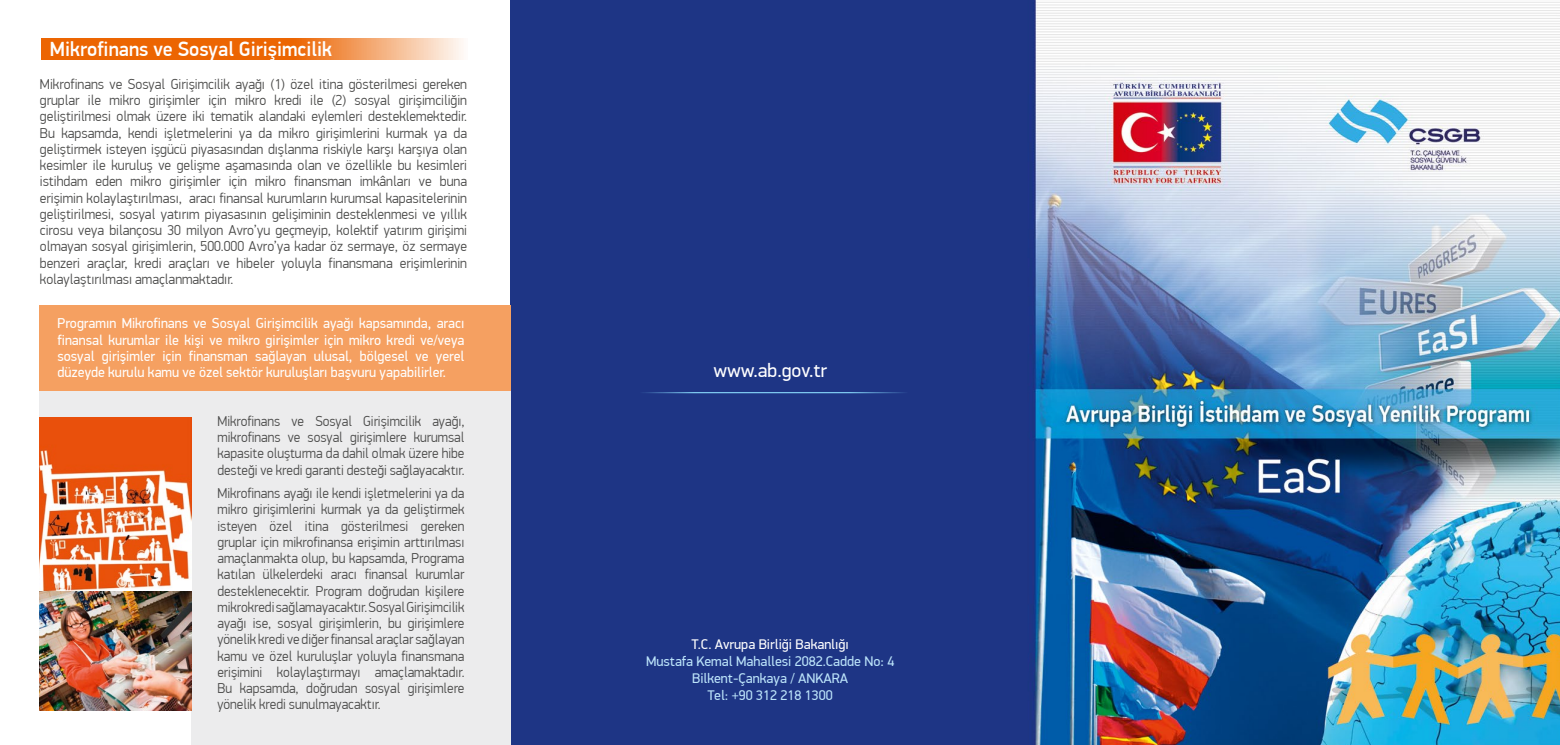
<style>
.page{position:relative;width:1560px;height:745px;background:#fff}
.page>*{position:absolute;margin:0;border:0;box-sizing:border-box;transform-origin:0 0}
.t1{font:500 20.5px "PF Din Display Pro";color:#fff}
.t2{font:19.62px "PF Din Display Pro";color:#fff}
.t3{font:300 14.38px/16.2px "PF Din Display Pro";color:#494948;text-align:justify}
.t4{font:300 14.38px/16.2px "PF Din Display Pro";color:#494948;text-align:justify;scale:.95 1}
.t5{font:14.38px/16.2px "PF Din Display Pro";color:#fff;text-align:justify}
.t6{font:14px/16.8px "PF Din Display Pro";color:#bce4fa;text-align:center}
.t7{font:14px "PF Din Display Pro";color:#fff}
</style>
<div class="page">
<div style="left:39px;top:389px;width:155px;height:28px;background:#ececed"></div>
<img style="left:510px;top:0;width:1049px;height:744px">
<div style="left:191px;top:353px;width:319px;height:391px;background:#ececed"></div>
<svg style="left:41px;top:38px;width:422px;height:21px;background:#ef8232"></svg>
<div style="left:39px;top:305px;width:471px;height:85px;background:#f5a061"></div>
<img style="left:39px;top:417px;width:152px;height:174px">
<img style="left:39px;top:591px;width:152px;height:119px">
<hr style="left:637px;top:392px;width:270px;height:1px;background:#82d0f5">
<h1 class="t1" style="left:50px;top:37px;width:283px">Mikrofinans ve Sosyal Girişimcilik</h1>
<p class="t3" style="left:40px;top:76px;width:428px">Mikrofinans ve Sosyal Girişimcilik ayağı (1) özel itina gösterilmesi gereken gruplar ile mikro girişimler için mikro kredi ile (2) sosyal girişimciliğin geliştirilmesi olmak üzere iki tematik alandaki eylemleri desteklemektedir.<br>Bu kapsamda, kendi işletmelerini ya da mikro girişimlerini kurmak ya da geliştirmek isteyen işgücü piyasasından dışlanma riskiyle karşı karşıya olan kesimler ile kuruluş ve gelişme aşamasında olan ve özellikle bu kesimleri istihdam eden mikro girişimler için mikro finansman imkânları ve buna erişimin kolaylaştırılması, aracı finansal kurumların kurumsal kapasitelerinin geliştirilmesi, sosyal yatırım piyasasının gelişiminin desteklenmesi ve yıllık cirosu veya bilançosu 30 milyon Avro’yu geçmeyip, kolektif yatırım girişimi olmayan sosyal girişimlerin, 500.000 Avro’ya kadar öz sermaye, öz sermaye benzeri araçlar, kredi araçları ve hibeler yoluyla finansmana erişimlerinin kolaylaştırılması amaçlanmaktadır.</p>
<p class="t5" style="left:58px;top:315px;width:408px">Programın Mikrofinans ve Sosyal Girişimcilik ayağı kapsamında, aracı finansal kurumlar ile kişi ve mikro girişimler için mikro kredi ve/veya sosyal girişimler için finansman sağlayan ulusal, bölgesel ve yerel düzeyde kurulu kamu ve özel sektör kuruluşları başvuru yapabilirler.</p>
<p class="t4" style="left:217px;top:413px;width:261px">Mikrofinans ve Sosyal Girişimcilik ayağı, mikrofinans ve sosyal girişimlere kurumsal kapasite oluşturma da dahil olmak üzere hibe desteği ve kredi garanti desteği sağlayacaktır.</p>
<p class="t4" style="left:217px;top:485px;width:261px">Mikrofinans ayağı ile kendi işletmelerini ya da mikro girişimlerini kurmak ya da geliştirmek isteyen özel itina gösterilmesi gereken gruplar için mikrofinansa erişimin arttırılması amaçlanmakta olup, bu kapsamda, Programa katılan ülkelerdeki aracı finansal kurumlar desteklenecektir. Program doğrudan kişilere mikrokredi sağlamayacaktır. Sosyal Girişimcilik ayağı ise, sosyal girişimlerin, bu girişimlere yönelik kredi ve diğer finansal araçlar sağlayan kamu ve özel kuruluşlar yoluyla finansmana erişimini kolaylaştırmayı amaçlamaktadır.<br>Bu kapsamda, doğrudan sosyal girişimlere yönelik kredi sunulmayacaktır.</p>
<h2 class="t2" style="left:713px;top:358px;width:115px">www.ab.gov.tr</h2>
<p class="t7" style="left:691px;top:636px;width:159px">T.C. Avrupa Birliği Bakanlığı</p>
<p class="t6" style="left:646px;top:653px;width:250px">Mustafa Kemal Mahallesi 2082.Cadde No: 4<br>Bilkent-Çankaya / ANKARA<br>Tel: +90 312 218 1300</p>
</div>
